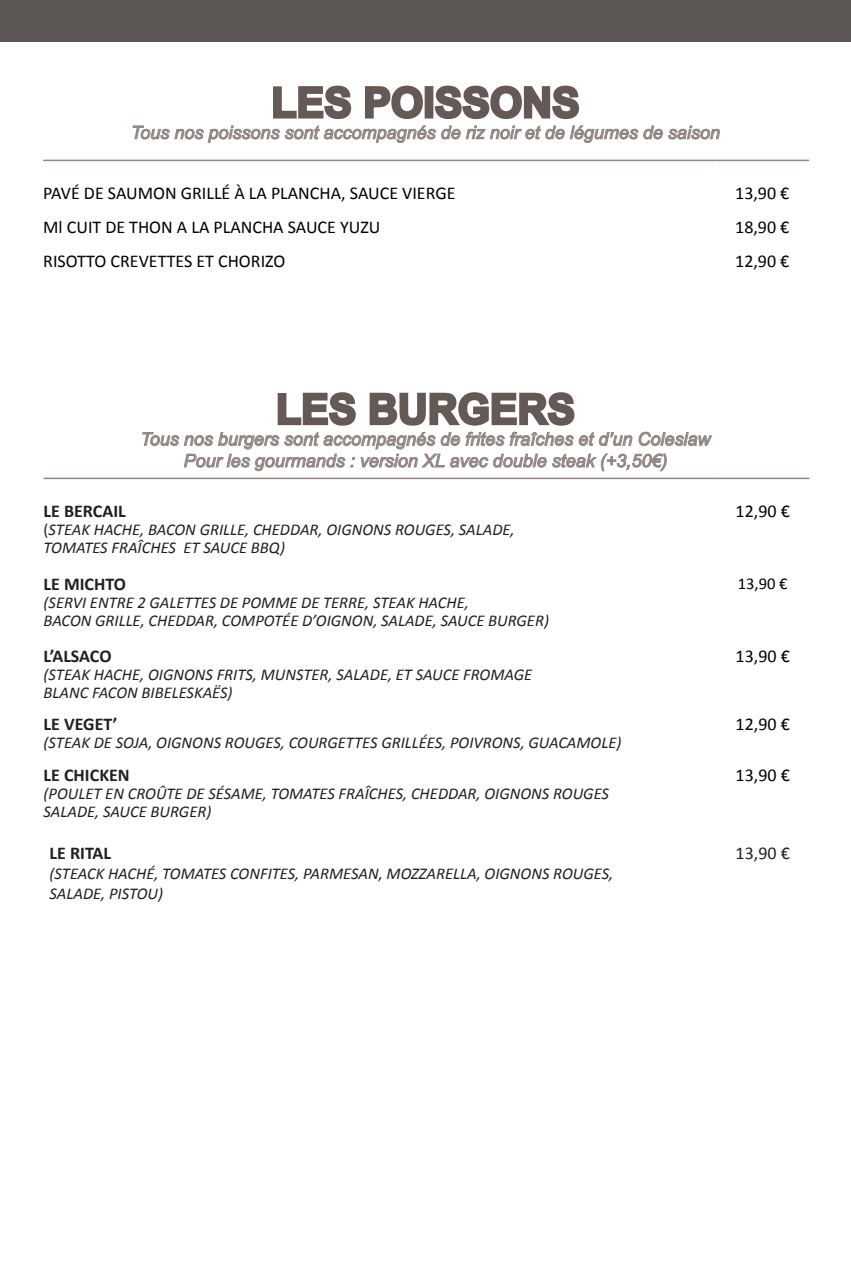
<style>
.page{position:relative;width:851px;height:1276px;background:#fff}
.page>*{position:absolute;margin:0;border:0;box-sizing:border-box;transform-origin:0 0}
.t1{font:700 41.4px "Arial";color:#655956}
.t2{font:italic 18px/21.6px "Arial";color:#918682;text-align:center}
.t3{font:18px "Calibri";color:#000001}
.t4{font:700 18px "Calibri";color:#231f20}
.t5{font:18px "Calibri";color:#231f20}
.t6{font:italic 16.5px/18px "Calibri";color:#231f20}
.t7{font:16.5px "Calibri";color:#000001}
.s1{font-style:normal}
</style>
<div class="page">
<hr style="left:44px;top:477px;width:671px;height:2px;background:#918682">
<hr style="left:715px;top:477px;width:94px;height:2px;background:#918682">
<div style="left:0;top:0;width:850px;height:42px;background:#5d5755"></div>
<svg style="left:132px;top:85px;width:588px;height:58px"></svg>
<svg style="left:142px;top:392px;width:570px;height:79px"></svg>
<hr style="left:43px;top:160px;width:672px;height:1px;background:#918682">
<hr style="left:715px;top:160px;width:94px;height:1px;background:#918682">
<h1 class="t1" style="left:271px;top:75px;width:310px">LES POISSONS</h1>
<p class="t2" style="left:131px;top:122px;width:590px">Tous nos poissons sont accompagnés de riz noir et de légumes de saison</p>
<p class="t3" style="left:43px;top:182px;width:414px">PAVÉ DE SAUMON GRILLÉ À LA PLANCHA, SAUCE VIERGE</p>
<p class="t3" style="left:735px;top:182px;width:56px">13,90 €</p>
<p class="t3" style="left:43px;top:216px;width:338px">Ml CUIT DE THON A LA PLANCHA SAUCE YUZU</p>
<p class="t3" style="left:735px;top:216px;width:56px">18,90 €</p>
<p class="t3" style="left:43px;top:250px;width:243px">RISOTTO CREVETTES ET CHORIZO</p>
<p class="t3" style="left:735px;top:250px;width:56px">12,90 €</p>
<h1 class="t1" style="left:276px;top:381px;width:301px">LES BURGERS</h1>
<p class="t2" style="left:140px;top:428px;width:571px">Tous nos burgers sont accompagnés de frites fraîches et d’un Coleslaw<br>Pour les gourmands : version XL avec double steak (+3,50€)</p>
<p class="t4" style="left:44px;top:500px;width:84px">LE BERCAIL</p>
<p class="t6" style="left:44px;top:520px;width:472px"><span class="s1">(</span>STEAK HACHE, BACON GRILLE, CHEDDAR, OIGNONS ROUGES, SALADE,<br>TOMATES FRAÎCHES ET SAUCE BBQ)</p>
<p class="t4" style="left:44px;top:572px;width:84px">LE MICHTO</p>
<p class="t6" style="left:44px;top:592px;width:507px">(SERVI ENTRE 2 GALETTES DE POMME DE TERRE, STEAK HACHE,<br>BACON GRILLE, CHEDDAR, COMPOTÉE D’OIGNON, SALADE, SAUCE BURGER)</p>
<p class="t4" style="left:44px;top:645px;width:69px">L’ALSACO</p>
<p class="t6" style="left:44px;top:665px;width:490px">(STEAK HACHE, OIGNONS FRITS, MUNSTER, SALADE, ET SAUCE FROMAGE<br>BLANC FACON BIBELESKAËS)</p>
<p class="t4" style="left:44px;top:713px;width:75px">LE VEGET’</p>
<p class="t6" style="left:44px;top:733px;width:579px">(STEAK DE SOJA, OIGNONS ROUGES, COURGETTES GRILLÉES, POIVRONS, GUACAMOLE)</p>
<p class="t4" style="left:44px;top:764px;width:88px">LE CHICKEN</p>
<p class="t6" style="left:44px;top:784px;width:567px">(POULET EN CROÛTE DE SÉSAME, TOMATES FRAÎCHES, CHEDDAR, OIGNONS ROUGES<br>SALADE, SAUCE BURGER)</p>
<p class="t4" style="left:50px;top:842px;width:63px">LE RITAL</p>
<p class="t6" style="left:50px;top:863px;width:565px;line-height:19.8px">(STEACK HACHÉ, TOMATES CONFITES, PARMESAN, MOZZARELLA, OIGNONS ROUGES,<br>SALADE, PISTOU)</p>
<p class="t3" style="left:735px;top:500px;width:56px">12,90 €</p>
<p class="t7" style="left:737px;top:573px;width:51px">13,90 €</p>
<p class="t3" style="left:735px;top:644px;width:56px">13,90 €</p>
<p class="t3" style="left:735px;top:712px;width:56px">12,90 €</p>
<p class="t3" style="left:735px;top:763px;width:56px">13,90 €</p>
<p class="t5" style="left:735px;top:842px;width:56px">13,90 €</p>
</div>
